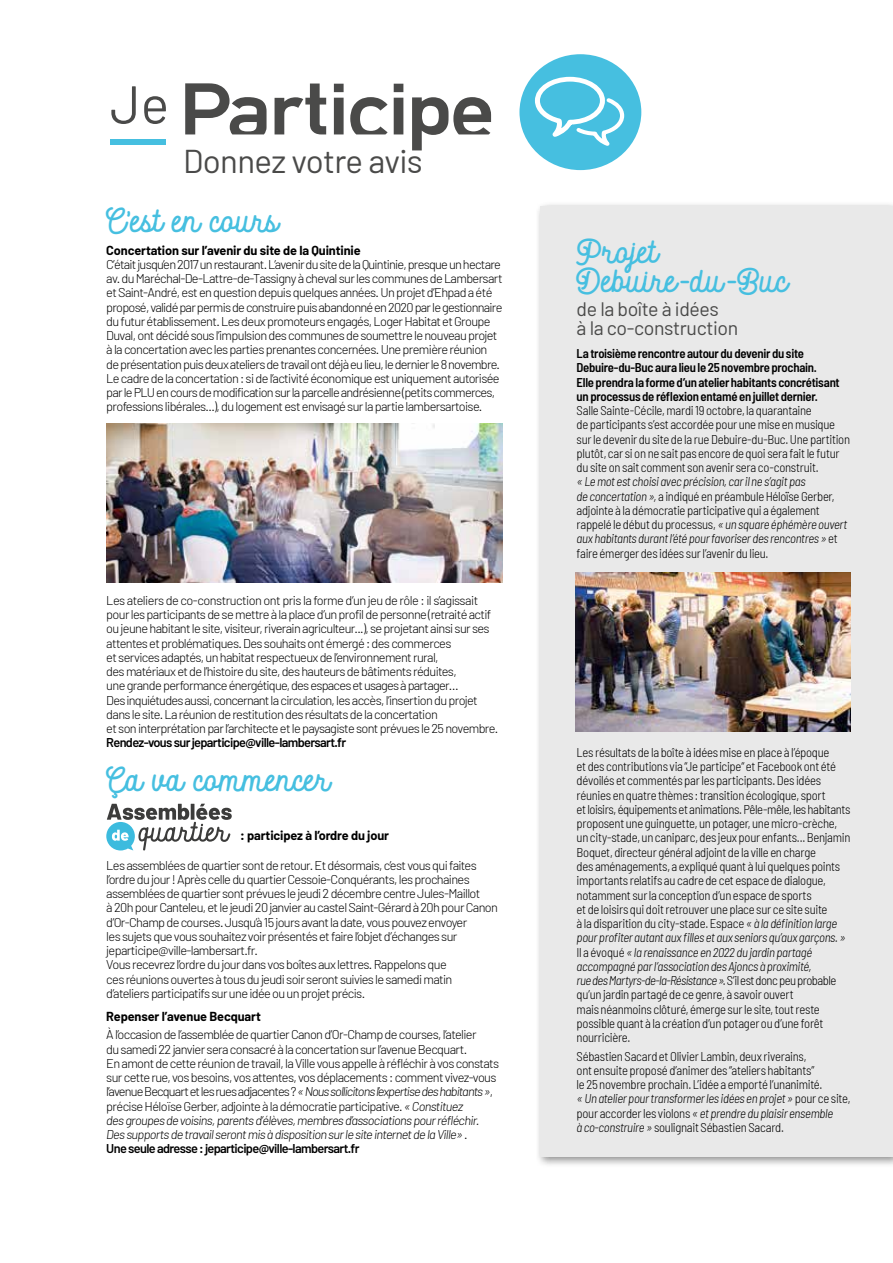
<style>
.page{position:relative;width:893px;height:1263px;background:#fff}
.page>*{position:absolute;margin:0;border:0;box-sizing:border-box;transform-origin:0 0}
.t1{font:700 78.9px "DINCUT";letter-spacing:-.005em;color:#4a4a49}
.t2{font:33px "Barlow";letter-spacing:-.02em;color:#4a4a49}
.t3{font:31.5px/29.2px "Autoguardf 7";color:#46bfe0}
.t4{font:19.5px/19.5px "Barlow";letter-spacing:-.02em;color:#4a4a49}
.t5{font:300 12.75px/14.2px "Barlow";letter-spacing:-.05em;color:#000}
.t6{font:300 semi-condensed 12.75px/14.2px "Barlow";letter-spacing:-.025em;color:#000}
.t7{font:600 semi-condensed 12.75px/14.2px "Barlow";letter-spacing:-.025em;color:#000}
.t8{font:700 12.75px "Barlow";letter-spacing:-.01em;color:#000}
.t9{font:600 12.75px "Barlow";letter-spacing:-.05em;color:#000}
.s1{font-family:"Barlow";font-weight:400;font-size:53.25px}
.s2{font-style:italic}
.s3{font-weight:600}
</style>
<div class="page">
<div style="left:535px;top:201px;width:358px;height:967px;background:#000;opacity:.45"></div>
<div style="left:540px;top:206px;width:353px;height:951px;background:#e9e9e9"></div>
<img style="left:106px;top:424px;width:397px;height:159px">
<img style="left:576px;top:572px;width:274px;height:159px">
<svg style="left:106px;top:804px;width:126px;height:46px"></svg>
<div style="left:519px;top:54px;width:122px;height:116px;background:#46bfe0;border-radius:50%"></div>
<svg style="left:532px;top:74px;width:94px;height:79px"></svg>
<div style="left:110px;top:139px;width:56px;height:6px;background:#46bfe0"></div>
<h1 class="t1" style="left:110px;top:56px;width:385px"><span class="s1">Je</span> Participe</h1>
<h2 class="t2" style="left:183px;top:141px;width:241px">Donnez votre avis</h2>
<h3 class="t3" style="left:106px;top:207px;width:174px">C’est en cours</h3>
<p class="t8" style="left:106px;top:242px;width:256px">Concertation sur l’avenir du site de la Quintinie</p>
<p class="t5" style="left:106px;top:257px;width:398px">C’était jusqu’en 2017 un restaurant. L’avenir du site de la Quintinie, presque un hectare av. du Maréchal-De-Lattre-de-Tassigny à cheval sur les communes de Lambersart et Saint-André, est en question depuis quelques années. Un projet d’Ehpad a été proposé, validé par permis de construire puis abandonné en 2020 par le gestionnaire du futur établissement. Les deux promoteurs engagés, Loger Habitat et Groupe Duval, ont décidé sous l’impulsion des communes de soumettre le nouveau projet à la concertation avec les parties prenantes concernées. Une première réunion de présentation puis deux ateliers de travail ont déjà eu lieu, le dernier le 8 novembre.<br>Le cadre de la concertation : si de l’activité économique est uniquement autorisée par le PLU en cours de modification sur la parcelle andrésienne (petits commerces, professions libérales...), du logement est envisagé sur la partie lambersartoise.</p>
<p class="t5" style="left:106px;top:593px;width:393px">Les ateliers de co-construction ont pris la forme d’un jeu de rôle : il s’agissait pour les participants de se mettre à la place d’un profil de personne (retraité actif ou jeune habitant le site, visiteur, riverain agriculteur...), se projetant ainsi sur ses attentes et problématiques. Des souhaits ont émergé : des commerces<br>et services adaptés, un habitat respectueux de l’environnement rural,<br>des matériaux et de l’histoire du site, des hauteurs de bâtiments réduites,<br>une grande performance énergétique, des espaces et usages à partager…<br>Des inquiétudes aussi, concernant la circulation, les accès, l’insertion du projet dans le site. La réunion de restitution des résultats de la concertation<br>et son interprétation par l’architecte et le paysagiste sont prévues le 25 novembre.</p>
<p class="t9" style="left:106px;top:735px;width:241px">Rendez-vous sur jeparticipe@ville-lambersart.fr</p>
<h3 class="t3" style="left:106px;top:766px;width:225px">Ça va commencer</h3>
<p class="t8" style="left:240px;top:827px;width:150px">: participez à l’ordre du jour</p>
<p class="t5" style="left:106px;top:858px;width:393px">Les assemblées de quartier sont de retour. Et désormais, c’est vous qui faites l’ordre du jour ! Après celle du quartier Cessoie-Conquérants, les prochaines assemblées de quartier sont prévues le jeudi 2 décembre centre Jules-Maillot<br>à 20h pour Canteleu, et le jeudi 20 janvier au castel Saint-Gérard à 20h pour Canon d’Or-Champ de courses. Jusqu’à 15 jours avant la date, vous pouvez envoyer<br>les sujets que vous souhaitez voir présentés et faire l’objet d’échanges sur jeparticipe@ville-lambersart.fr.<br>Vous recevrez l’ordre du jour dans vos boîtes aux lettres. Rappelons que<br>ces réunions ouvertes à tous du jeudi soir seront suivies le samedi matin d’ateliers participatifs sur une idée ou un projet précis.</p>
<p class="t8" style="left:106px;top:1008px;width:156px">Repenser l’avenue Becquart</p>
<p class="t5" style="left:106px;top:1027px;width:395px">À l’occasion de l’assemblée de quartier Canon d’Or-Champ de courses, l’atelier<br>du samedi 22 janvier sera consacré à la concertation sur l’avenue Becquart.<br>En amont de cette réunion de travail, la Ville vous appelle à réfléchir à vos constats sur cette rue, vos besoins, vos attentes, vos déplacements : comment vivez-vous l’avenue Becquart et les rues adjacentes ? <span class="s2">« Nous sollicitons l’expertise des habitants »</span>, précise Héloïse Gerber, adjointe à la démocratie participative. <span class="s2">« Constituez<br>des groupes de voisins, parents d’élèves, membres d’associations pour réfléchir.<br>Des supports de travail seront mis à disposition sur le site internet de la Ville»</span> .<br><span class="s3">Une seule adresse : jeparticipe@ville-lambersart.fr</span></p>
<h3 class="t3" style="left:577px;top:238px;width:213px">Projet<br>Debuire-du-Buc</h3>
<h3 class="t4" style="left:577px;top:299px;width:163px">de la boîte à idées<br>à la co-construction</h3>
<p class="t7" style="left:577px;top:345px;width:265px">La troisième rencontre autour du devenir du site Debuire-du-Buc aura lieu le 25 novembre prochain.<br>Elle prendra la forme d’un atelier habitants concrétisant un processus de réflexion entamé en juillet dernier.</p>
<p class="t6" style="left:577px;top:402px;width:275px">Salle Sainte-Cécile, mardi 19 octobre, la quarantaine<br>de participants s’est accordée pour une mise en musique sur le devenir du site de la rue Debuire-du-Buc. Une partition plutôt, car si on ne sait pas encore de quoi sera fait le futur du site on sait comment son avenir sera co-construit.</p>
<p class="t6" style="left:577px;top:474px;width:272px"><span class="s2">« Le mot est choisi avec précision, car il ne s’agit pas<br>de concertation »,</span> a indiqué en préambule Héloïse Gerber, adjointe à la démocratie participative qui a également rappelé le début du processus, <span class="s2">« un square éphémère ouvert aux habitants durant l’été pour favoriser des rencontres »</span> et faire émerger des idées sur l’avenir du lieu.</p>
<p class="t6" style="left:577px;top:744px;width:275px">Les résultats de la boîte à idées mise en place à l’époque<br>et des contributions via “Je participe“ et Facebook ont été dévoilés et commentés par les participants. Des idées réunies en quatre thèmes : transition écologique, sport<br>et loisirs, équipements et animations. Pêle-mêle, les habitants proposent une guinguette, un potager, une micro-crèche, un city-stade, un caniparc, des jeux pour enfants... Benjamin Boquet, directeur général adjoint de la ville en charge<br>des aménagements, a expliqué quant à lui quelques points importants relatifs au cadre de cet espace de dialogue, notamment sur la conception d’un espace de sports<br>et de loisirs qui doit retrouver une place sur ce site suite<br>à la disparition du city-stade. Espace <span class="s2">« à la définition large pour profiter autant aux filles et aux seniors qu’aux garçons. » </span>Il a évoqué <span class="s2">« la renaissance en 2022 du jardin partagé accompagné par l’association des Ajoncs à proximité,<br>rue des Martyrs-de-la-Résistance »</span>. S’il est donc peu probable qu’un jardin partagé de ce genre, à savoir ouvert<br>mais néanmoins clôturé, émerge sur le site, tout reste possible quant à la création d’un potager ou d’une forêt nourricière.</p>
<p class="t6" style="left:577px;top:1048px;width:275px">Sébastien Sacard et Olivier Lambin, deux riverains,<br>ont ensuite proposé d’animer des “ateliers habitants”<br>le 25 novembre prochain. L’idée a emporté l’unanimité.<br><span class="s2">« Un atelier pour transformer les idées en projet »</span> pour ce site, pour accorder les violons <span class="s2">« et prendre du plaisir ensemble<br>à co-construire »</span> soulignait Sébastien Sacard.</p>
</div>
